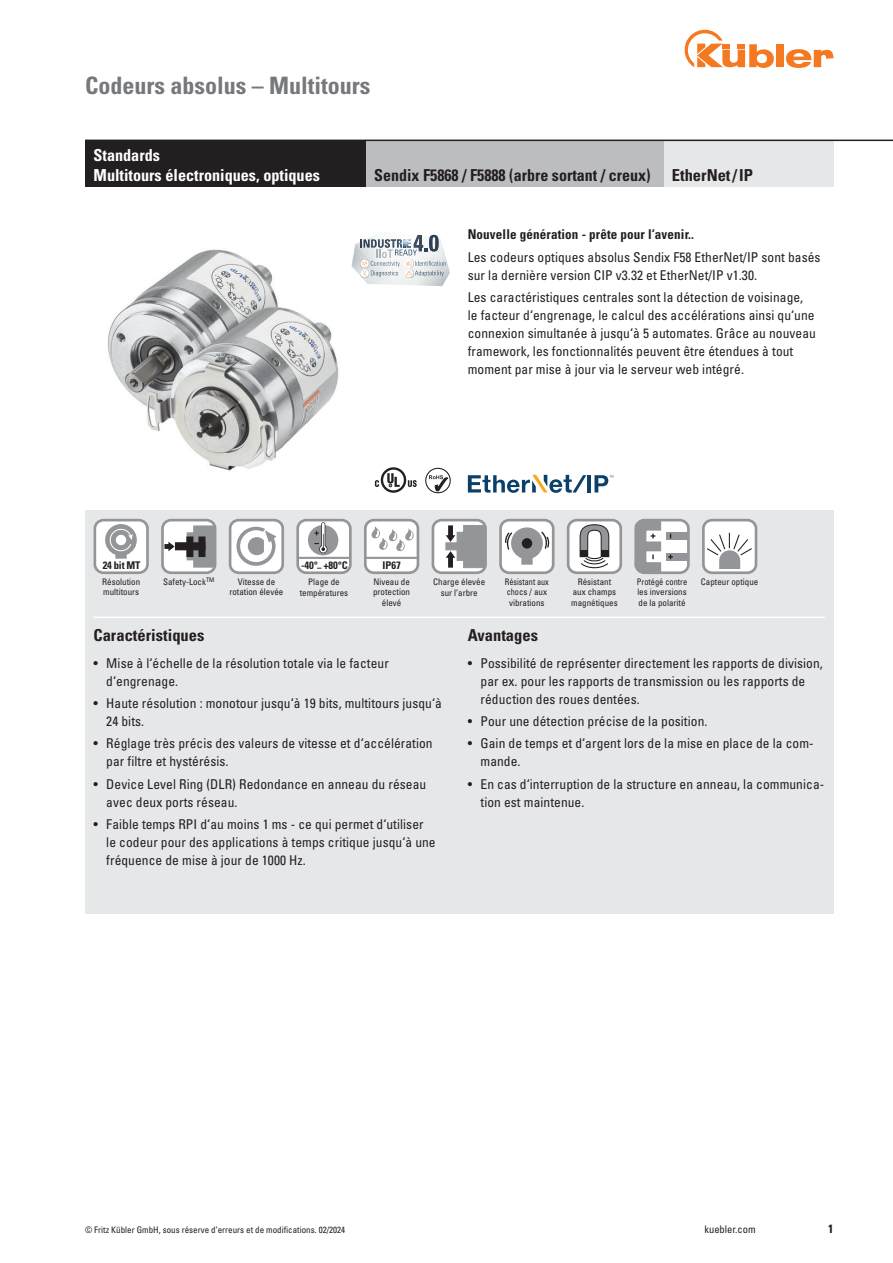
<style>
.page{position:relative;width:893px;height:1263px;background:#fff}
.page>*{position:absolute;margin:0;border:0;box-sizing:border-box;transform-origin:0 0}
.t1{font:700 condensed 24px "Univers LT Std";color:#76787b}
.t2{font:700 condensed 16.5px "Univers LT Std";color:#231f20}
.t3{font:700 condensed 16.5px/19.8px "Univers LT Std";color:#fff}
.t4{font:condensed 13.5px/18px "Univers LT Std";letter-spacing:.005em;color:#231f20}
.t5{font:700 condensed 13.5px "Univers LT Std";letter-spacing:.01em;color:#231f20}
.t6{font:700 condensed 12px "Univers LT Std";color:#231f20}
.t7{font:700 condensed 10.65px "Univers LT Std";color:#231f20}
.t8{font:condensed 10.5px "Univers LT Std";color:#231f20}
.t9{font:condensed 9px/10.5px "Univers LT Std";color:#231f20;text-align:center}
.t10{font:condensed 9px/10.5px "Univers LT Std";color:#231f20;text-align:justify;scale:.93 1}
.t11{font:condensed 9px/10.5px "Univers LT Std";color:#231f20;scale:.91 1}
</style>
<div class="page">
<div style="left:776px;top:44px;width:8px;height:23px;background:#f47921"></div>
<svg style="left:786px;top:49px;width:47px;height:19px"></svg>
<svg style="left:685px;top:30px;width:89px;height:38px"></svg>
<img style="left:108px;top:249px;width:244px;height:222px">
<div style="left:85px;top:510px;width:748px;height:404px;background:#e6e7e9"></div>
<div style="left:703px;top:520px;width:53px;height:53px;background:#fff;border-radius:9px"></div>
<div style="left:702px;top:519px;width:55px;height:55px;border:3px solid #939598;border-radius:9px"></div>
<svg style="left:706px;top:532px;width:47px;height:37px"></svg>
<div style="left:636px;top:520px;width:52px;height:53px;background:#fff;border-radius:9px"></div>
<div style="left:634px;top:519px;width:56px;height:55px;border:3px solid #939598;border-radius:9px"></div>
<div style="left:666px;top:553px;width:21px;height:7px;background:#939598"></div>
<div style="left:666px;top:532px;width:21px;height:8px;background:#939598"></div>
<svg style="left:668px;top:554px;width:5px;height:5px"></svg>
<svg style="left:634px;top:519px;width:28px;height:55px"></svg>
<div style="left:568px;top:520px;width:53px;height:53px;background:#fff;border-radius:9px"></div>
<div style="left:567px;top:519px;width:55px;height:55px;border:3px solid #939598;border-radius:9px"></div>
<svg style="left:579px;top:524px;width:31px;height:45px"></svg>
<div style="left:501px;top:520px;width:52px;height:53px;background:#fff;border-radius:9px"></div>
<div style="left:499px;top:519px;width:55px;height:55px;border:3px solid #939598;border-radius:9px"></div>
<svg style="left:505px;top:527px;width:45px;height:38px"></svg>
<div style="left:433px;top:520px;width:53px;height:53px;background:#fff;border-radius:9px"></div>
<div style="left:432px;top:519px;width:55px;height:55px;border:3px solid #939598;border-radius:9px"></div>
<svg style="left:445px;top:525px;width:40px;height:43px"></svg>
<div style="left:365px;top:520px;width:53px;height:53px;background:#fff;border-radius:9px"></div>
<div style="left:364px;top:519px;width:55px;height:55px;border:3px solid #939598;border-radius:9px"></div>
<hr style="left:365px;top:557px;width:52px;height:2px;background:#939598">
<svg style="left:371px;top:526px;width:43px;height:26px"></svg>
<div style="left:298px;top:520px;width:52px;height:53px;background:#fff;border-radius:9px"></div>
<div style="left:296px;top:519px;width:56px;height:55px;border:3px solid #939598;border-radius:9px"></div>
<hr style="left:297px;top:557px;width:52px;height:2px;background:#939598">
<div style="left:308px;top:525px;width:30px;height:30px;background:#939598;border-radius:50%"></div>
<svg style="left:315px;top:522px;width:12px;height:31px"></svg>
<div style="left:230px;top:520px;width:53px;height:53px;background:#fff;border-radius:9px"></div>
<div style="left:229px;top:519px;width:55px;height:55px;border:3px solid #939598;border-radius:9px"></div>
<svg style="left:236px;top:527px;width:40px;height:39px"></svg>
<div style="left:162px;top:520px;width:53px;height:53px;background:#fff;border-radius:9px"></div>
<div style="left:161px;top:519px;width:55px;height:55px;border:3px solid #939598;border-radius:9px"></div>
<svg style="left:164px;top:525px;width:50px;height:43px"></svg>
<div style="left:95px;top:520px;width:52px;height:53px;background:#fff;border-radius:9px"></div>
<div style="left:94px;top:519px;width:55px;height:55px;border:3px solid #939598;border-radius:9px"></div>
<svg style="left:105px;top:524px;width:32px;height:35px"></svg>
<hr style="left:587px;top:475px;width:4px;height:17px;background:#0b406a">
<svg style="left:594px;top:475px;width:19px;height:17px"></svg>
<svg style="left:468px;top:475px;width:118px;height:18px"></svg>
<hr style="left:94px;top:617px;width:731px;height:1px;background:#fff">
<img style="left:352px;top:242px;width:98px;height:44px">
<svg style="left:360px;top:235px;width:86px;height:43px"></svg>
<svg style="left:425px;top:468px;width:26px;height:25px"></svg>
<svg style="left:375px;top:467px;width:42px;height:26px"></svg>
<div style="left:663px;top:140px;width:170px;height:47px;background:#e6e7e9"></div>
<div style="left:85px;top:140px;width:281px;height:47px;background:#231f20"></div>
<div style="left:366px;top:140px;width:297px;height:47px;background:#bcbdc0"></div>
<hr style="left:85px;top:140px;width:808px;height:1px;background:#231f20">
<h1 class="t1" style="left:85px;top:71px;width:287px">Codeurs absolus – Multitours</h1>
<p class="t3" style="left:94px;top:145px;width:228px">Standards<br>Multitours électroniques, optiques</p>
<p class="t2" style="left:374px;top:165px;width:278px">Sendix F5868 / F5888 (arbre sortant / creux)</p>
<p class="t2" style="left:672px;top:165px;width:83px">EtherNet/IP</p>
<p class="t5" style="left:468px;top:226px;width:228px">Nouvelle génération - prête pour l‘avenir..</p>
<p class="t4" style="left:468px;top:248px;width:354px">Les codeurs optiques absolus Sendix F58 EtherNet/IP sont basés sur la dernière version CIP v3.32 et EtherNet/IP v1.30.</p>
<p class="t4" style="left:468px;top:288px;width:350px">Les caractéristiques centrales sont la détection de voisinage, le facteur d‘engrenage, le calcul des accélérations ainsi qu‘une connexion simultanée à jusqu‘à 5 automates. Grâce au nouveau framework, les fonctionnalités peuvent être étendues à tout moment par mise à jour via le serveur web intégré.</p>
<p class="t7" style="left:103px;top:558px;width:39px">24 bit MT</p>
<p class="t7" style="left:301px;top:558px;width:48px">-40°... +80°C</p>
<p class="t7" style="left:383px;top:558px;width:20px">IP67</p>
<p class="t9" style="left:163px;top:576px;width:53px">Safety-Lock<sup>TM</sup></p>
<p class="t9" style="left:102px;top:576px;width:39px;text-align:left">Résolution multitours</p>
<p class="t9" style="left:229px;top:576px;width:55px">Vitesse de rotation élevée</p>
<p class="t9" style="left:300px;top:576px;width:50px;line-height:11.2px">Plage de températures</p>
<p class="t9" style="left:373px;top:576px;width:38px">Niveau de protection élevé</p>
<p class="t9" style="left:433px;top:576px;width:53px;line-height:11.2px">Charge élevée sur l’arbre</p>
<p class="t11" style="left:505px;top:576px;width:50px">Résistant aux chocs / aux vibrations</p>
<p class="t9" style="left:571px;top:576px;width:48px">Résistant aux champs magnétiques</p>
<p class="t10" style="left:637px;top:576px;width:56px">Protégé contre les inversions de la polarité</p>
<p class="t9" style="left:701px;top:576px;width:59px">Capteur optique</p>
<p class="t2" style="left:94px;top:625px;width:112px">Caractéristiques</p>
<p class="t4" style="left:106px;top:654px;width:284px;text-indent:-13px">• Mise à l‘échelle de la résolution totale via le facteur d‘engrenage.</p>
<p class="t4" style="left:106px;top:694px;width:337px;text-indent:-13px">• Haute résolution : monotour jusqu‘à 19 bits, multitours jusqu‘à<br>24 bits.</p>
<p class="t4" style="left:106px;top:734px;width:328px;text-indent:-13px">• Réglage très précis des valeurs de vitesse et d‘accélération par filtre et hystérésis.</p>
<p class="t4" style="left:106px;top:774px;width:322px;text-indent:-13px">• Device Level Ring (DLR) Redondance en anneau du réseau avec deux ports réseau.</p>
<p class="t4" style="left:106px;top:815px;width:331px;text-indent:-13px">• Faible temps RPI d‘au moins 1 ms - ce qui permet d‘utiliser le codeur pour des applications à temps critique jusqu‘à une fréquence de mise à jour de 1000 Hz.</p>
<p class="t2" style="left:468px;top:625px;width:72px">Avantages</p>
<p class="t4" style="left:480px;top:654px;width:344px;text-indent:-13px">• Possibilité de représenter directement les rapports de division, par ex. pour les rapports de transmission ou les rapports de réduction des roues dentées.</p>
<p class="t4" style="left:468px;top:712px;width:241px">• Pour une détection précise de la position.</p>
<p class="t4" style="left:480px;top:734px;width:335px;text-indent:-13px">• Gain de temps et d‘argent lors de la mise en place de la com&shy;mande.</p>
<p class="t4" style="left:480px;top:774px;width:345px;text-indent:-13px">• En cas d‘interruption de la structure en anneau, la communica&shy;tion est maintenue.</p>
<p class="t9" style="left:85px;top:1224px;width:262px">© Fritz Kübler GmbH, sous réserve d’erreurs et de modifications. 02/2024</p>
<p class="t8" style="left:704px;top:1223px;width:53px">kuebler.com</p>
<p class="t6" style="left:828px;top:1221px;width:7px">1</p>
</div>
